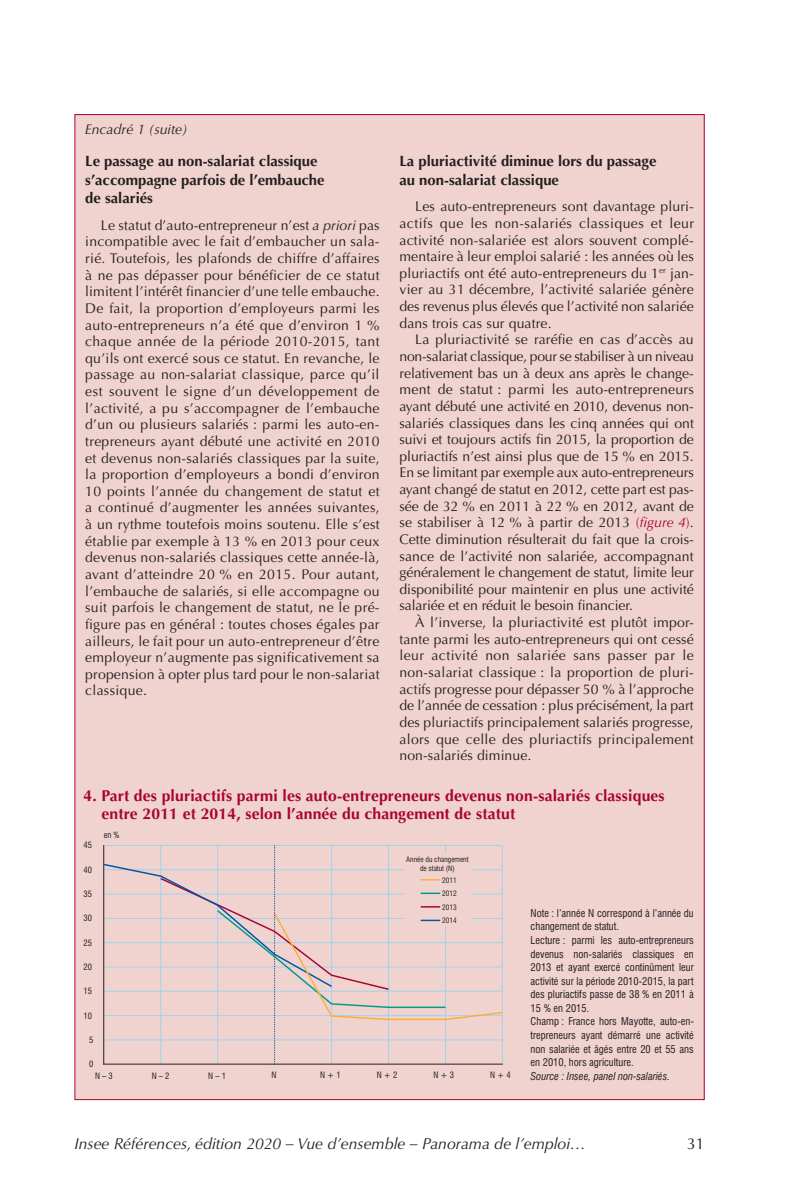
<style>
.page{position:relative;width:794px;height:1191px;background:#fff}
.page>*{position:absolute;margin:0;border:0;box-sizing:border-box;transform-origin:0 0}
.Figure_Titre{font:700 15.75px/18.4px "Optima LT Std";letter-spacing:.01em;color:#a90332}
.t1{font:italic 15.75px "Optima LT Std";color:#231f20}
.t2{font:15.75px "Optima LT Std";color:#231f20}
.EncadTItre_2{font:700 14.88px/18.4px "Optima LT Std";color:#231f20}
.Encad_Texte{font:14px/16.6px "Optima LT Std";letter-spacing:.01em;color:#231f20;text-align:justify}
.EncadNum{font:italic 14px "Optima LT Std";color:#231f20}
.Tab-note{font:condensed 10.5px/13.7px "Swiss 721 BT";color:#231f20;text-align:justify}
.Tab-source{font:italic condensed 10.5px "Swiss 721 BT";color:#231f20}
.t3{font:condensed 8.58px "Swiss 721 BT";color:#231f20}
.t4{font:condensed 7.35px/8.8px "Swiss 721 BT";color:#231f20;text-align:center}
.s1{font-style:italic}
.s2{color:#a90332}
.s3{font-style:italic;color:#a90332}
</style>
<div class="page">
<div style="left:75px;top:115px;width:629px;height:984px;background:#f0d3cf"></div>
<svg style="left:103px;top:845px;width:400px;height:220px"></svg>
<p class="EncadNum" style="left:85px;top:121px;width:104px">Encadré 1 (suite)</p>
<p class="EncadTItre_2" style="left:85px;top:152px;width:241px">Le passage au non‑salariat classique s’accompagne parfois de l’embauche de salariés</p>
<p class="Encad_Texte" style="left:85px;top:217px;width:296px;text-indent:16px">Le statut d’auto‑entrepreneur n’est <span class="s1">a priori</span> pas incompatible avec le fait d’embaucher un sala‑ rié. Toutefois, les plafonds de chiffre d’affaires à ne pas dépasser pour bénéficier de ce statut limitent l’intérêt financier d’une telle embauche.<br>De fait, la proportion d’employeurs parmi les auto‑entrepreneurs n’a été que d’environ 1 % chaque année de la période 2010‑2015, tant qu’ils ont exercé sous ce statut. En revanche, le passage au non‑salariat classique, parce qu’il est souvent le signe d’un développement de l’activité, a pu s’accompagner de l’embauche d’un ou plusieurs salariés : parmi les auto‑en‑ trepreneurs ayant débuté une activité en 2010 et devenus non‑salariés classiques par la suite, la proportion d’employeurs a bondi d’environ 10 points l’année du changement de statut et a continué d’augmenter les années suivantes, à un rythme toutefois moins soutenu. Elle s’est établie par exemple à 13 % en 2013 pour ceux devenus non‑salariés classiques cette année‑là, avant d’atteindre 20 % en 2015. Pour autant, l’embauche de salariés, si elle accompagne ou suit parfois le changement de statut, ne le pré‑ figure pas en général : toutes choses égales par ailleurs, le fait pour un auto‑entrepreneur d’être employeur n’augmente pas significativement sa propension à opter plus tard pour le non‑salariat classique.</p>
<p class="EncadTItre_2" style="left:399px;top:152px;width:258px">La pluriactivité diminue lors du passage au non‑salariat classique</p>
<p class="Encad_Texte" style="left:399px;top:198px;width:296px;text-indent:16px">Les auto‑entrepreneurs sont davantage pluri&shy;actifs que les non‑salariés classiques et leur activité non‑salariée est alors souvent complé‑ mentaire à leur emploi salarié : les années où les pluriactifs ont été auto‑entrepreneurs du 1<sup>er</sup> jan‑ vier au 31 décembre, l’activité salariée génère des revenus plus élevés que l’activité non salariée dans trois cas sur quatre.</p>
<p class="Encad_Texte" style="left:399px;top:331px;width:296px;text-indent:16px">La pluriactivité se raréfie en cas d’accès au non‑salariat classique, pour se stabiliser à un niveau relativement bas un à deux ans après le change‑ ment de statut : parmi les auto‑entrepreneurs ayant débuté une activité en 2010, devenus non‑ salariés classiques dans les cinq années qui ont suivi et toujours actifs fin 2015, la proportion de pluriactifs n’est ainsi plus que de 15 % en 2015.<br>En se limitant par exemple aux auto‑entrepreneurs ayant changé de statut en 2012, cette part est pas‑ sée de 32 % en 2011 à 22 % en 2012, avant de se stabiliser à 12 % à partir de 2013 <span class="s2">(</span><span class="s3">figure 4</span><span class="s2">)</span>.<br>Cette diminution résulterait du fait que la crois‑ sance de l’activité non salariée, accompagnant généralement le changement de statut, limite leur disponibilité pour maintenir en plus une activité salariée et en réduit le besoin financier.</p>
<p class="Encad_Texte" style="left:399px;top:614px;width:296px;text-indent:16px">À l’inverse, la pluriactivité est plutôt impor‑ tante parmi les auto‑entrepreneurs qui ont cessé leur activité non salariée sans passer par le non‑salariat classique : la proportion de pluri&shy;actifs progresse pour dépasser 50 % à l’approche de l’année de cessation : plus précisément, la part des pluriactifs principalement salariés progresse, alors que celle des pluriactifs principalement non‑salariés diminue.</p>
<p class="Figure_Titre" style="left:101px;top:786px;width:565px;text-indent:-18px">4. Part des pluriactifs parmi les auto‑entrepreneurs devenus non‑salariés classiques entre 2011 et 2014, selon l’année du changement de statut</p>
<p class="t3" style="left:84px;top:840px;width:10px">45</p>
<p class="t3" style="left:84px;top:864px;width:10px">40</p>
<p class="t3" style="left:84px;top:888px;width:10px">35</p>
<p class="t3" style="left:84px;top:913px;width:10px">30</p>
<p class="t3" style="left:84px;top:937px;width:10px">25</p>
<p class="t3" style="left:84px;top:961px;width:10px">20</p>
<p class="t3" style="left:84px;top:986px;width:10px">15</p>
<p class="t3" style="left:84px;top:1010px;width:10px">10</p>
<p class="t3" style="left:89px;top:1034px;width:6px">5</p>
<p class="t3" style="left:89px;top:1058px;width:6px">0</p>
<p class="t3" style="left:104px;top:830px;width:17px">en %</p>
<p class="t3" style="left:95px;top:1070px;width:19px">N – 3</p>
<p class="t3" style="left:152px;top:1070px;width:19px">N – 2</p>
<p class="t3" style="left:208px;top:1070px;width:19px">N – 1</p>
<p class="t4" style="left:406px;top:855px;width:64px">Année du changement de statut (N)</p>
<p class="t4" style="left:442px;top:900px;width:16px;line-height:13.5px;text-align:left">2013<br>2014</p>
<p class="t4" style="left:442px;top:875px;width:16px">2011</p>
<p class="t4" style="left:442px;top:889px;width:16px">2012</p>
<p class="t3" style="left:271px;top:1070px;width:6px">N</p>
<p class="t3" style="left:320px;top:1070px;width:22px">N + 1</p>
<p class="t3" style="left:377px;top:1070px;width:22px">N + 2</p>
<p class="t3" style="left:433px;top:1070px;width:22px">N + 3</p>
<p class="t3" style="left:490px;top:1070px;width:22px">N + 4</p>
<p class="Tab-note" style="left:530px;top:906px;width:165px">Note : l’année N correspond à l’année du changement de statut.</p>
<p class="Tab-note" style="left:530px;top:933px;width:165px">Lecture : parmi les auto‑entrepreneurs devenus non‑salariés classiques en 2013 et ayant exercé continûment leur activité sur la période 2010‑2015, la part des pluriactifs passe de 38 % en 2011 à 15 % en 2015.</p>
<p class="Tab-note" style="left:530px;top:1014px;width:165px">Champ : France hors Mayotte, auto‑en‑ trepreneurs ayant démarré une activité non salariée et âgés entre 20 et 55 ans en 2010, hors agriculture.</p>
<p class="Tab-source" style="left:530px;top:1069px;width:141px">Source : Insee, panel non‑salariés.</p>
<p class="t1" style="left:74px;top:1134px;width:513px">Insee Références, édition 2020 – Vue d’ensemble – Panorama de l’emploi…</p>
<p class="t2" style="left:687px;top:1135px;width:19px">31</p>
</div>
